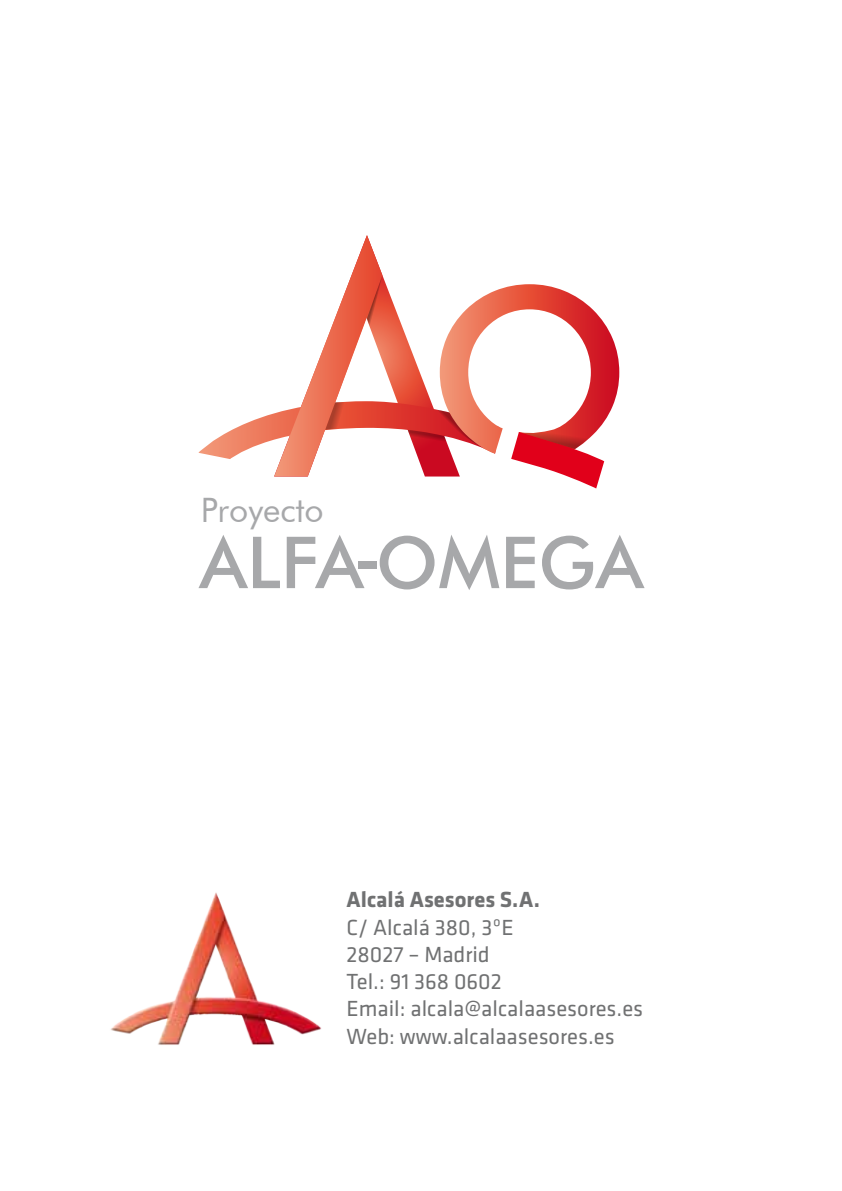
<style>
.page{position:relative;width:842px;height:1191px;background:#fff}
.page>*{position:absolute;margin:0;border:0;box-sizing:border-box;transform-origin:0 0}
.t1{font:500 71.8px "Futura BT";color:#a7a8aa}
.t2{font:33.6px "Futura BT";color:#a7a8aa}
.t3{font:22.6px/27.2px "Klavika";color:#707172}
.t4{font:700 22.6px "Klavika";color:#707172}
</style>
<div class="page">
<div style="left:358px;top:562px;width:19px;height:7px;background:#a7a8aa"></div>
<svg style="left:198px;top:235px;width:421px;height:253px"></svg>
<img style="left:110px;top:892px;width:212px;height:153px">
<h2 class="t2" style="left:201px;top:489px;width:124px">Proyecto</h2>
<h1 class="t1" style="left:200px;top:519px;width:445px">ALFA OMEGA</h1>
<p class="t4" style="left:347px;top:883px;width:195px">Alcalá Asesores S.A.</p>
<p class="t3" style="left:347px;top:913px;width:298px">C/ Alcalá 380, 3ºE<br>28027 – Madrid<br>Tel.: 91 368 0602<br>Email: alcala@alcalaasesores.es<br>Web: www.alcalaasesores.es</p>
</div>
